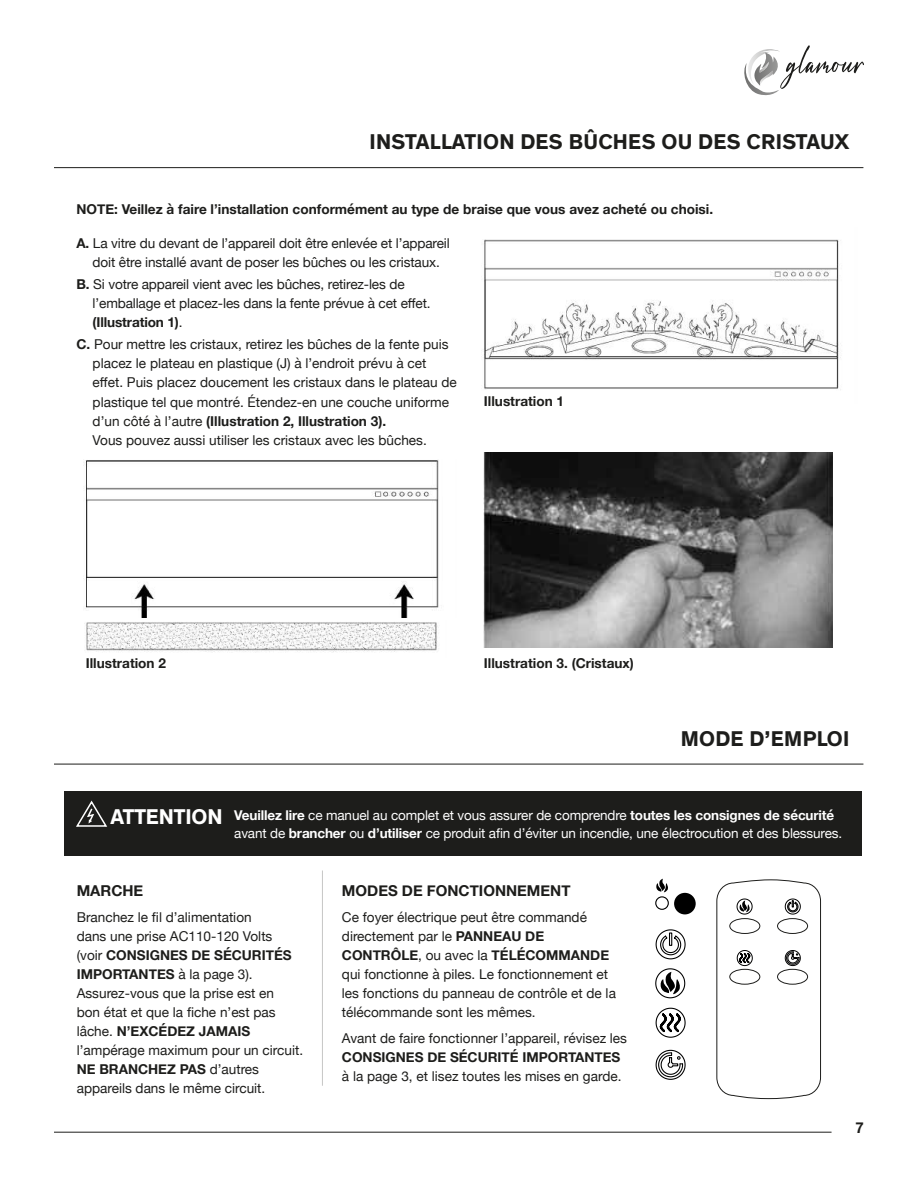
<style>
.page{position:relative;width:918px;height:1188px;background:#fff}
.page>*{position:absolute;margin:0;border:0;box-sizing:border-box;transform-origin:0 0}
.t1{font:700 21.75px "Theinhardt";letter-spacing:.015em;color:#1d1d1b}
.t2{font:700 21.75px "Theinhardt";letter-spacing:-.005em;color:#fff}
.t3{font:700 15px "Helvetica Neue";color:#1d1d1b}
.t4{font:13.65px/19px "Helvetica Neue";color:#1d1d1b}
.t5{font:700 13.65px "Helvetica Neue";color:#1d1d1b}
.t6{font:13.5px/18px "Helvetica Neue";letter-spacing:-.01em;color:#fff}
.s1{font-weight:700}
</style>
<div class="page">
<hr style="left:54px;top:1132px;width:778px;height:1px;background:#1d1d1b">
<svg style="left:744px;top:45px;width:120px;height:51px"></svg>
<hr style="left:322px;top:870px;width:1px;height:216px;background:#c7c7c6">
<hr style="left:54px;top:167px;width:809px;height:1px;background:#1d1d1b">
<hr style="left:54px;top:764px;width:809px;height:1px;background:#1d1d1b">
<img style="left:484px;top:239px;width:357px;height:151px">
<img style="left:84px;top:622px;width:354px;height:30px">
<img style="left:484px;top:452px;width:349px;height:195px">
<img style="left:83px;top:460px;width:356px;height:158px">
<div style="left:65px;top:791px;width:797px;height:64px;background:#1d1d1b"></div>
<svg style="left:76px;top:800px;width:32px;height:27px"></svg>
<svg style="left:655px;top:929px;width:31px;height:31px"></svg>
<svg style="left:655px;top:1049px;width:31px;height:31px"></svg>
<svg style="left:655px;top:1007px;width:31px;height:31px"></svg>
<div style="left:674px;top:893px;width:22px;height:21px;background:#000;border-radius:50%"></div>
<svg style="left:655px;top:968px;width:31px;height:31px"></svg>
<div style="left:655px;top:896px;width:14px;height:14px;border:1px solid #000;border-radius:50%"></div>
<svg style="left:656px;top:878px;width:12px;height:15px"></svg>
<svg style="left:716px;top:879px;width:105px;height:220px"></svg>
<div style="left:729px;top:969px;width:31px;height:16px;border:1px solid #1d1d1b;border-radius:50%"></div>
<div style="left:777px;top:969px;width:31px;height:16px;border:1px solid #1d1d1b;border-radius:50%"></div>
<div style="left:729px;top:918px;width:31px;height:16px;border:1px solid #1d1d1b;border-radius:50%"></div>
<div style="left:777px;top:918px;width:31px;height:16px;border:1px solid #1d1d1b;border-radius:50%"></div>
<h1 class="t1" style="left:369px;top:128px;width:482px">INSTALLATION DES BÛCHES OU DES CRISTAUX</h1>
<p class="t5" style="left:76px;top:198px;width:638px">NOTE: Veillez à faire l’installation conformément au type de braise que vous avez acheté ou choisi.</p>
<p class="t4" style="left:76px;top:234px;width:375px;text-align:center"><span class="s1">A.</span> La vitre du devant de l’appareil doit être enlevée et l’appareil doit être installé avant de poser les bûches ou les cristaux.</p>
<p class="t4" style="left:93px;top:275px;width:340px;text-indent:-16px"><span class="s1">B.</span> Si votre appareil vient avec les bûches, retirez-les de l’emballage et placez-les dans la fente prévue à cet effet. <span class="s1">(Illustration 1)</span>.</p>
<p class="t4" style="left:93px;top:336px;width:366px;text-indent:-16px"><span class="s1">C.</span> Pour mettre les cristaux, retirez les bûches de la fente puis placez le plateau en plastique (J) à l’endroit prévu à cet effet. Puis placez doucement les cristaux dans le plateau de plastique tel que montré. Étendez-en une couche uniforme d’un côté à l’autre <span class="s1">(Illustration 2, Illustration 3).<br></span>Vous pouvez aussi utiliser les cristaux avec les bûches.</p>
<p class="t5" style="left:484px;top:391px;width:82px">Illustration 1</p>
<p class="t5" style="left:86px;top:653px;width:82px">Illustration 2</p>
<p class="t5" style="left:484px;top:652px;width:152px">Illustration 3. (Cristaux)</p>
<h1 class="t1" style="left:681px;top:725px;width:170px">MODE D’EMPLOI</h1>
<h1 class="t2" style="left:111px;top:803px;width:113px">ATTENTION</h1>
<p class="t6" style="left:234px;top:807px;width:609px"><span class="s1">Veuillez lire</span> ce manuel au complet et vous assurer de comprendre <span class="s1">toutes les consignes de sécurité </span>avant de <span class="s1">brancher</span> ou <span class="s1">d’utiliser</span> ce produit afin d’éviter un incendie, une électrocution et des blessures.</p>
<p class="t3" style="left:77px;top:879px;width:68px">MARCHE</p>
<p class="t4" style="left:77px;top:908px;width:228px">Branchez le fil d’alimentation<br>dans une prise AC110-120 Volts<br>(voir <span class="s1">CONSIGNES DE SÉCURITÉS<br>IMPORTANTES</span> à la page 3).<br>Assurez-vous que la prise est en<br>bon état et que la fiche n’est pas lâche. <span class="s1">N’EXCÉDEZ JAMAIS </span>l’ampérage maximum pour un circuit.<br><span class="s1">NE BRANCHEZ PAS</span> d’autres appareils dans le même circuit.</p>
<p class="t3" style="left:342px;top:879px;width:230px">MODES DE FONCTIONNEMENT</p>
<p class="t4" style="left:342px;top:908px;width:276px">Ce foyer électrique peut être commandé directement par le <span class="s1">PANNEAU DE CONTRÔLE</span>, ou avec la <span class="s1">TÉLÉCOMMANDE </span>qui fonctionne à piles. Le fonctionnement et les fonctions du panneau de contrôle et de la télécommande sont les mêmes.</p>
<p class="t4" style="left:342px;top:1029px;width:287px">Avant de faire fonctionner l’appareil, révisez les</p>
<p class="t5" style="left:342px;top:1046px;width:280px">CONSIGNES DE SÉCURITÉ IMPORTANTES</p>
<p class="t4" style="left:342px;top:1067px;width:281px">à la page 3, et lisez toutes les mises en garde.</p>
<p class="t3" style="left:856px;top:1115px;width:10px">7</p>
</div>
